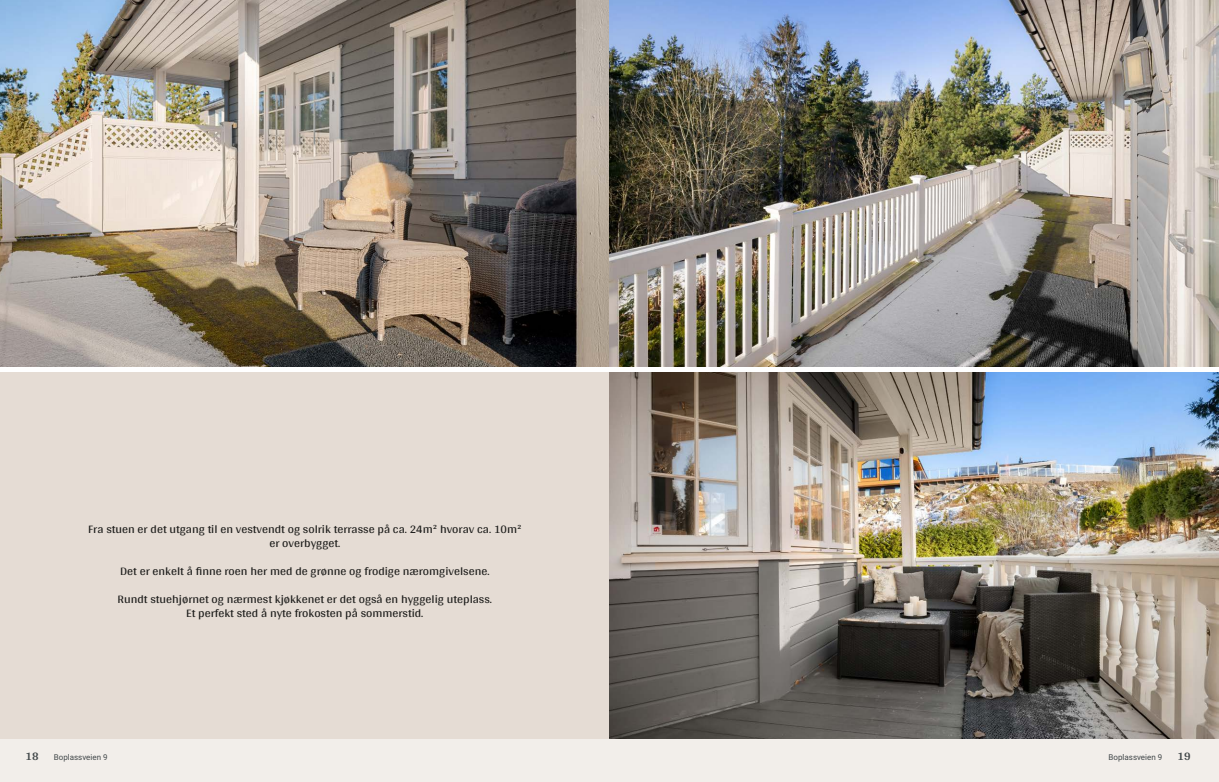
<style>
.page{position:relative;width:1219px;height:782px;background:#fff}
.page>*{position:absolute;margin:0;border:0;box-sizing:border-box;transform-origin:0 0}
.t1{font:12px/14px "Arya";color:#1d1d1b;text-align:center}
.t2{font:700 12px "Arya";color:#414749}
.t3{font:8px "Roboto Vitec";color:#414749}
</style>
<div class="page">
<img style="left:0;top:0;width:609px;height:367px">
<div style="left:0;top:739px;width:612px;height:42px;background:#f2eeea"></div>
<div style="left:0;top:372px;width:612px;height:367px;background:#e5dcd4"></div>
<img style="left:609px;top:0;width:610px;height:367px">
<img style="left:609px;top:372px;width:610px;height:367px">
<div style="left:607px;top:739px;width:612px;height:42px;background:#f2eeea"></div>
<p class="t1" style="left:88px;top:521px;width:435px">Fra stuen er det utgang til en vestvendt og solrik terrasse på ca. 24m² hvorav ca. 10m² er overbygget.</p>
<p class="t1" style="left:120px;top:563px;width:371px">Det er enkelt å finne roen her med de grønne og frodige næromgivelsene.</p>
<p class="t1" style="left:118px;top:591px;width:376px">Rundt stuehjørnet og nærmest kjøkkenet er det også en hyggelig uteplass.<br>Et perfekt sted å nyte frokosten på sommerstid.</p>
<p class="t2" style="left:26px;top:749px;width:15px">18</p>
<p class="t3" style="left:54px;top:751px;width:55px">Boplassveien 9</p>
<p class="t3" style="left:1109px;top:751px;width:55px">Boplassveien 9</p>
<p class="t2" style="left:1177px;top:749px;width:15px">19</p>
</div>
